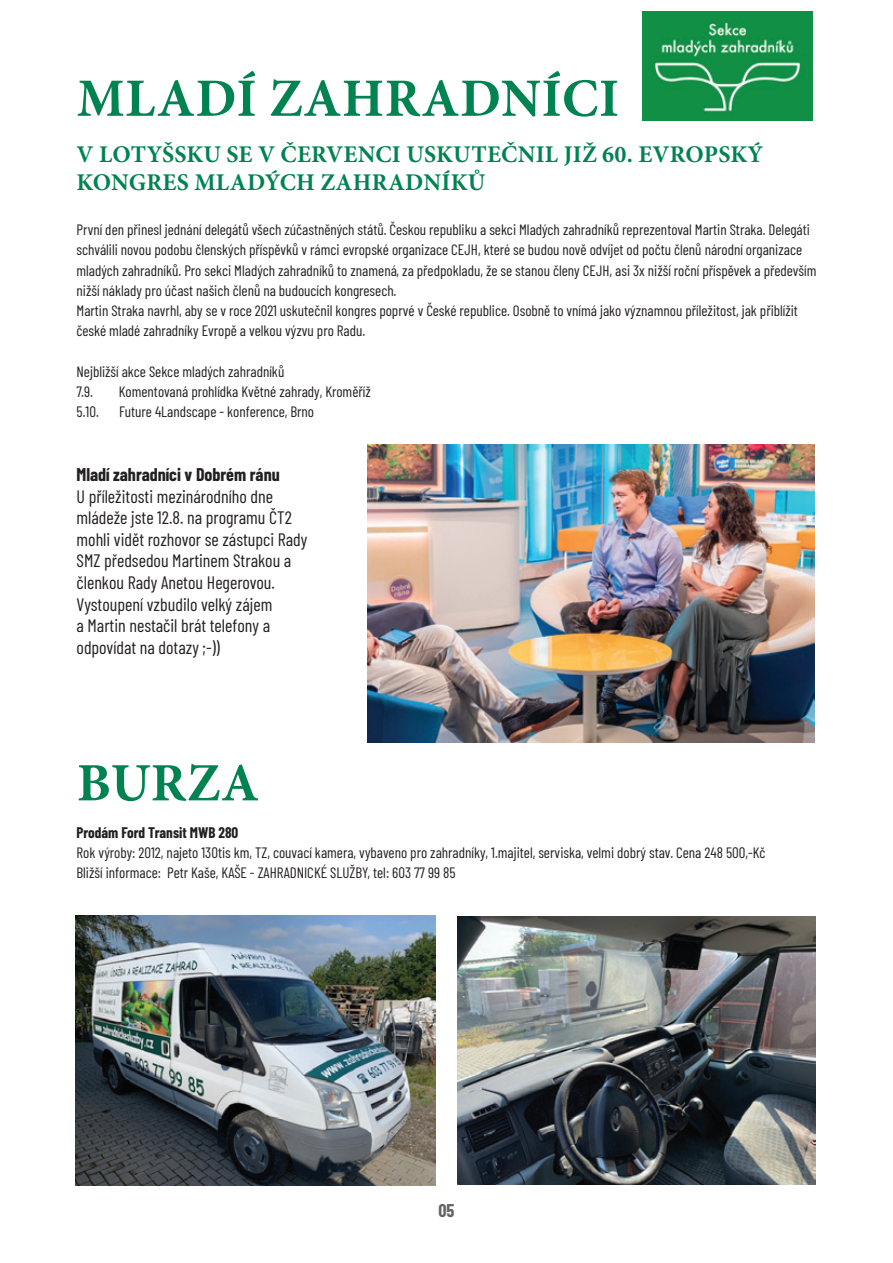
<style>
.page{position:relative;width:893px;height:1263px;background:#fff}
.page>*{position:absolute;margin:0;border:0;box-sizing:border-box;transform-origin:0 0}
.t1{font:700 54px "Minion Pro";letter-spacing:.01em;color:#008351}
.t2{font:700 24px/28.8px "Minion Pro";letter-spacing:.01em;color:#008351}
.t3{font:18px/21.6px "Barlow Condensed";color:#231f20}
.t4{font:700 18px "Barlow Condensed";color:#231f20}
.t5{font:700 18px "Barlow Condensed";color:#626363}
.t6{font:15px/20.2px "Barlow Condensed";color:#231f20}
.t7{font:700 15px "Barlow Condensed";color:#231f20}
</style>
<div class="page">
<img style="left:75px;top:915px;width:361px;height:271px">
<img style="left:643px;top:12px;width:170px;height:108px">
<img style="left:457px;top:916px;width:359px;height:269px">
<img style="left:367px;top:445px;width:447px;height:297px">
<h1 class="t1" style="left:77px;top:60px;width:544px">MLADÍ ZAHRADNÍCI</h1>
<h2 class="t2" style="left:77px;top:139px;width:688px">V LOTYŠSKU SE V ČERVENCI USKUTEČNIL JIŽ 60. EVROPSKÝ<br>KONGRES MLADÝCH ZAHRADNÍKŮ</h2>
<p class="t6" style="left:77px;top:219px;width:741px">První den přinesl jednání delegátů všech zúčastněných států. Českou republiku a sekci Mladých zahradníků reprezentoval Martin Straka. Delegáti schválili novou podobu členských příspěvků v rámci evropské organizace CEJH, které se budou nově odvíjet od počtu členů národní organizace mladých zahradníků. Pro sekci Mladých zahradníků to znamená, za předpokladu, že se stanou členy CEJH, asi 3x nižší roční příspěvek a především nižší náklady pro účast našich členů na budoucích kongresech.<br>Martin Straka navrhl, aby se v roce 2021 uskutečnil kongres poprvé v České republice. Osobně to vnímá jako významnou příležitost, jak přiblížit české mladé zahradníky Evropě a velkou výzvu pro Radu.</p>
<p class="t6" style="left:77px;top:360px;width:209px">Nejbližší akce Sekce mladých zahradníků<br>7.9.</p>
<p class="t6" style="left:119px;top:381px;width:254px">Komentovaná prohlídka Květné zahrady, Kroměříž</p>
<p class="t6" style="left:77px;top:401px;width:24px">5.10.</p>
<p class="t6" style="left:119px;top:401px;width:197px">Future 4Landscape - konference, Brno</p>
<p class="t4" style="left:77px;top:462px;width:205px">Mladí zahradníci v Dobrém ránu</p>
<p class="t3" style="left:77px;top:484px;width:232px">U příležitosti mezinárodního dne mládeže jste 12.8. na programu ČT2 mohli vidět rozhovor se zástupci Rady<br>SMZ předsedou Martinem Strakou a členkou Rady Anetou Hegerovou.<br>Vystoupení vzbudilo velký zájem<br>a Martin nestačil brát telefony a odpovídat na dotazy ;-))</p>
<h1 class="t1" style="left:77px;top:745px;width:184px">BURZA</h1>
<p class="t7" style="left:77px;top:821px;width:163px">Prodám Ford Transit MWB 280</p>
<p class="t6" style="left:77px;top:841px;width:690px">Rok výroby: 2012, najeto 130tis km, TZ, couvací kamera, vybaveno pro zahradníky, 1.majitel, serviska, velmi dobrý stav. Cena 248 500,-Kč<br>Bližší informace: Petr Kaše, KAŠE - ZAHRADNICKÉ SLUŽBY, tel: 603 77 99 85</p>
<p class="t5" style="left:438px;top:1198px;width:18px">05</p>
</div>
